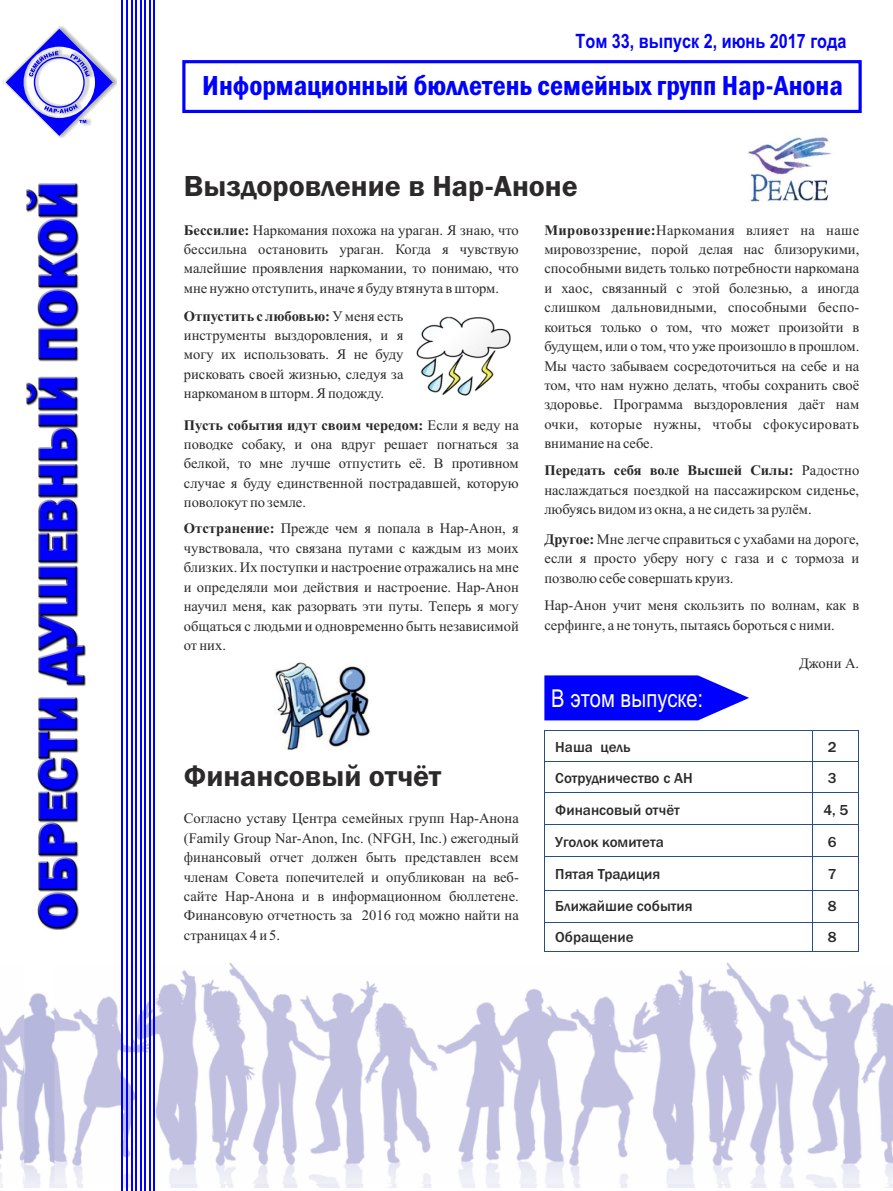
<style>
.page{position:relative;width:893px;height:1191px;background:#fff}
.page>*{position:absolute;margin:0;border:0;box-sizing:border-box;transform-origin:0 0}
.t1{font:600 30px "Franklin Gothic";color:#2b2929}
.t2{font:600 condensed 28.35px "Franklin Gothic";color:#00f}
.t3{font:24.6px "Arial Narrow";color:#fff}
.t4{font:700 19.8px "Arial Narrow";color:#00f}
.t5{font:500 15px/31.8px "Franklin Gothic";color:#2b2929}
.t6{font:14.55px/19.4px "Times New Roman";color:#2b2929;text-align:justify}
.s1{font-weight:700}
</style>
<div class="page">
<img style="left:0;top:29px;width:893px;height:1159px">
<hr style="left:544px;top:730px;width:1px;height:221px;background:#294f80">
<hr style="left:812px;top:730px;width:1px;height:221px;background:#294f80">
<hr style="left:858px;top:730px;width:1px;height:221px;background:#294f80">
<hr style="left:544px;top:730px;width:315px;height:1px;background:#294f80">
<hr style="left:545px;top:760px;width:313px;height:1px;background:#294f80">
<hr style="left:545px;top:792px;width:313px;height:1px;background:#294f80">
<hr style="left:545px;top:824px;width:313px;height:1px;background:#294f80">
<hr style="left:545px;top:855px;width:313px;height:1px;background:#294f80">
<hr style="left:545px;top:889px;width:313px;height:1px;background:#294f80">
<hr style="left:545px;top:922px;width:313px;height:1px;background:#294f80">
<hr style="left:544px;top:951px;width:315px;height:1px;background:#294f80">
<svg style="left:544px;top:675px;width:205px;height:45px;background:#2121ff"></svg>
<div style="left:4px;top:27px;width:113px;height:111px;background:#5c5c5c;opacity:.5"></div>
<svg style="left:6px;top:29px;width:107px;height:107px"></svg>
<img style="left:26px;top:182px;width:60px;height:747px">
<div style="left:182px;top:60px;width:680px;height:53px;border:3px solid #00f"></div>
<img style="left:0;top:962px;width:893px;height:222px">
<hr style="left:122px;top:0;width:1px;height:1191px;background:#00f">
<hr style="left:126px;top:0;width:2px;height:1191px;background:#00f">
<hr style="left:131px;top:0;width:1px;height:1191px;background:#00f">
<hr style="left:135px;top:0;width:2px;height:1191px;background:#00f">
<hr style="left:140px;top:0;width:1px;height:1191px;background:#00f">
<hr style="left:145px;top:0;width:1px;height:1191px;background:#00f">
<hr style="left:149px;top:0;width:1px;height:1191px;background:#00f">
<hr style="left:154px;top:0;width:1px;height:1191px;background:#00f">
<h3 class="t4" style="left:575px;top:34px;width:272px">Том 33, выпуск 2, июнь 2017 года</h3>
<h2 class="t2" style="left:202px;top:76px;width:642px">Информационный бюллетень семейных групп Нар-Анона</h2>
<h1 class="t1" style="left:184px;top:175px;width:395px">Выздоровление в Нар-Аноне</h1>
<p class="t6" style="left:184px;top:221px;width:336px"><span class="s1">Бессилие:</span> Наркомания похожа на ураган. Я знаю, что бессильна остановить ураган. Когда я чувствую малейшие проявления наркомании, то понимаю, что мне нужно отступить, иначе я буду втянута в шторм.</p>
<p class="t6" style="left:184px;top:307px;width:221px"><span class="s1">Отпустить с любовью:</span> У меня есть инструменты выздоровления, и я могу их использовать. Я не буду рисковать своей жизнью, следуя за наркоманом в шторм. Я подожду.</p>
<p class="t6" style="left:184px;top:416px;width:336px"><span class="s1">Пусть события идут своим чередом:</span> Если я веду на поводке собаку, и она вдруг решает погнаться за белкой, то мне лучше отпустить её. В противном случае я буду единственной пострадавшей, которую поволокут по земле.</p>
<p class="t6" style="left:184px;top:520px;width:336px"><span class="s1">Отстранение:</span> Прежде чем я попала в Нар-Анон, я чувствовала, что связана путами с каждым из моих близких. Их поступки и настроение отражались на мне и определяли мои действия и настроение. Нар-Анон научил меня, как разорвать эти путы. Теперь я могу общаться с людьми и одновременно быть независимой от них.</p>
<h1 class="t1" style="left:184px;top:765px;width:259px">Финансовый отчёт</h1>
<p class="t6" style="left:184px;top:810px;width:336px">Согласно уставу Центра семейных групп Нар-Анона (Family Group Nar-Anon, Inc. (NFGH, Inc.) ежегодный финансовый отчет должен быть представлен всем членам Совета попечителей и опубликован на веб&shy;сайте Нар-Анона и в информационном бюллетене.<br>Финансовую отчетность за 2016 год можно найти на страницах 4 и 5.</p>
<p class="t6" style="left:544px;top:221px;width:316px"><span class="s1">Мировоззрение:</span>Наркомания влияет на наше мировоззрение, порой делая нас близорукими, способными видеть только потребности наркомана и хаос, связанный с этой болезнью, а иногда слишком дальновидными, способными беспо&shy;коиться только о том, что может произойти в будущем, или о том, что уже произошло в прошлом.<br>Мы часто забываем сосредоточиться на себе и на том, что нам нужно делать, чтобы сохранить своё здоровье. Программа выздоровления даёт нам очки, которые нужны, чтобы сфокусировать внимание на себе.</p>
<p class="t6" style="left:544px;top:462px;width:316px"><span class="s1">Передать себя воле Высшей Силы:</span> Радостно наслаждаться поездкой на пассажирском сиденье, любуясь видом из окна, а не сидеть за рулём.</p>
<p class="t6" style="left:544px;top:530px;width:316px"><span class="s1">Другое:</span> Мне легче справиться с ухабами на дороге, если я просто уберу ногу с газа и с тормоза и позволю себе совершать круиз.</p>
<p class="t6" style="left:544px;top:597px;width:316px">Нар-Анон учит меня скользить по волнам, как в серфинге, а не тонуть, пытаясь бороться с ними.</p>
<p class="t6" style="left:799px;top:655px;width:62px">Джони А.</p>
<h3 class="t3" style="left:551px;top:689px;width:153px">В этом выпуске:</h3>
<p class="t5" style="left:555px;top:732px;width:139px">Наша цель<br>Сотрудничество с АН<br>Финансовый отчёт</p>
<p class="t5" style="left:555px;top:828px;width:139px">Уголок комитета<br>Пятая Традиция<br>Ближайшие события<br>Обращение</p>
<p class="t5" style="left:823px;top:732px;width:26px">2<br>3<br>4, 5<br>6<br>7<br>8<br>8</p>
</div>
